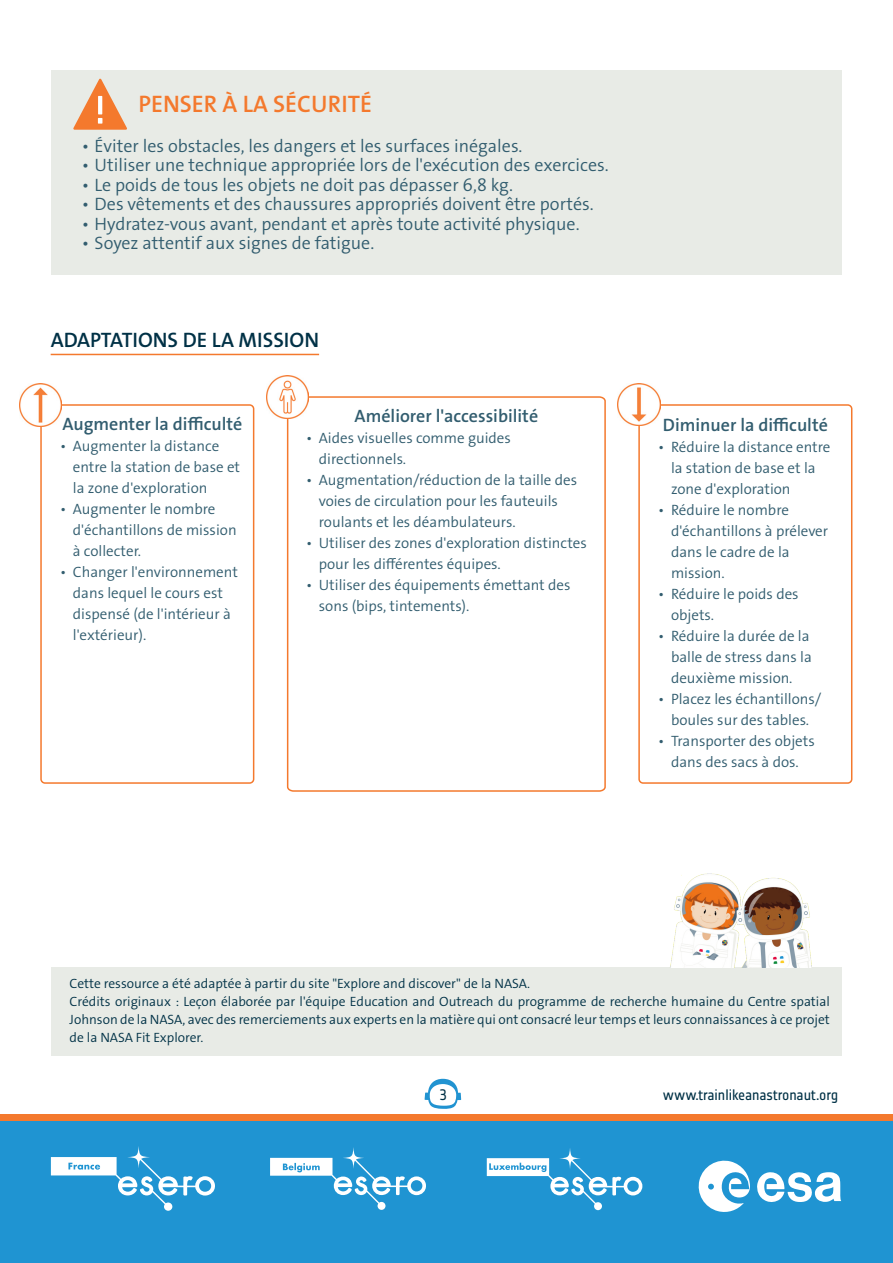
<style>
.page{position:relative;width:893px;height:1263px;background:#fff}
.page>*{position:absolute;margin:0;border:0;box-sizing:border-box;transform-origin:0 0}
.Body_text{font:600 24px "The Sans Os F";color:#f4792d}
.Title_underlined_orange{font:600 21px "The Sans Os F";color:#003146}
.t1{font:300 18px "The Sans Os F";color:#325d6f}
.Body_text-2{font:600 18px "The Sans Os F";color:#325d6f}
.t2{font:300 15px/21px "The Sans Os F";color:#325d6f}
.t3{font:15px "Notes Esa";letter-spacing:-.005em;color:#003146}
.Body_text-3{font:300 13.5px/18px "The Sans Os F";color:#003146;text-align:justify}
</style>
<div class="page">
<div style="left:0;top:1120px;width:893px;height:143px;background:#1f94d2"></div>
<div style="left:0;top:1114px;width:893px;height:6px;background:#f4792d"></div>
<svg style="left:425px;top:1079px;width:36px;height:30px"></svg>
<svg style="left:757px;top:1172px;width:84px;height:30px"></svg>
<svg style="left:698px;top:1160px;width:52px;height:52px"></svg>
<svg style="left:51px;top:1146px;width:164px;height:65px"></svg>
<svg style="left:270px;top:1147px;width:156px;height:63px"></svg>
<svg style="left:487px;top:1148px;width:155px;height:62px"></svg>
<div style="left:51px;top:70px;width:791px;height:204px;background:#e8ebe6"></div>
<svg style="left:73px;top:78px;width:54px;height:52px"></svg>
<hr style="left:51px;top:354px;width:268px;height:1px;background:#f4792d">
<div style="left:51px;top:968px;width:790px;height:88px;background:#e8ebe6"></div>
<div style="left:638px;top:404px;width:214px;height:380px;border:2px solid #f4792d;border-radius:4px"></div>
<img style="left:617px;top:383px;width:43px;height:43px">
<svg style="left:286px;top:396px;width:320px;height:396px"></svg>
<img style="left:266px;top:375px;width:43px;height:43px">
<div style="left:40px;top:404px;width:214px;height:380px;border:2px solid #f4792d;border-radius:4px"></div>
<img style="left:19px;top:384px;width:43px;height:42px">
<img style="left:670px;top:873px;width:142px;height:94px">
<p class="Body_text" style="left:138px;top:88px;width:235px">PENSER À LA SÉCURITÉ</p>
<p class="t1" style="left:82px;top:134px;width:442px">• Éviter les obstacles, les dangers et les surfaces inégales.</p>
<p class="t1" style="left:82px;top:153px;width:528px">• Utiliser une technique appropriée lors de l'exécution des exercices.</p>
<p class="t1" style="left:82px;top:173px;width:433px">• Le poids de tous les objets ne doit pas dépasser 6,8 kg.</p>
<p class="t1" style="left:82px;top:192px;width:513px">• Des vêtements et des chaussures appropriés doivent être portés.</p>
<p class="t1" style="left:82px;top:212px;width:499px">• Hydratez-vous avant, pendant et après toute activité physique.</p>
<p class="t1" style="left:82px;top:231px;width:294px">• Soyez attentif aux signes de fatigue.</p>
<p class="Title_underlined_orange" style="left:51px;top:326px;width:270px">ADAPTATIONS DE LA MISSION</p>
<p class="Body_text-2" style="left:62px;top:413px;width:182px">Augmenter la difficulté</p>
<p class="t2" style="left:73px;top:436px;width:169px;text-indent:-13px">• Augmenter la distance entre la station de base et la zone d'exploration</p>
<p class="t2" style="left:73px;top:499px;width:165px;text-indent:-13px">• Augmenter le nombre d'échantillons de mission à collecter.</p>
<p class="t2" style="left:73px;top:562px;width:166px;text-indent:-13px">• Changer l'environnement dans lequel le cours est dispensé (de l'intérieur à l'extérieur).</p>
<p class="Body_text-2" style="left:355px;top:405px;width:185px">Améliorer l'accessibilité</p>
<p class="t2" style="left:319px;top:428px;width:194px;text-indent:-13px">• Aides visuelles comme guides directionnels.</p>
<p class="t2" style="left:319px;top:470px;width:260px;text-indent:-13px">• Augmentation/réduction de la taille des voies de circulation pour les fauteuils roulants et les déambulateurs.</p>
<p class="t2" style="left:319px;top:533px;width:270px;text-indent:-13px">• Utiliser des zones d'exploration distinctes pour les différentes équipes.</p>
<p class="t2" style="left:319px;top:575px;width:253px;text-indent:-13px">• Utiliser des équipements émettant des sons (bips, tintements).</p>
<p class="Body_text-2" style="left:663px;top:414px;width:167px">Diminuer la difficulté</p>
<p class="t2" style="left:671px;top:437px;width:161px;text-indent:-13px">• Réduire la distance entre la station de base et la zone d'exploration</p>
<p class="t2" style="left:671px;top:500px;width:159px;text-indent:-13px">• Réduire le nombre d'échantillons à prélever dans le cadre de la mission.</p>
<p class="t2" style="left:671px;top:584px;width:129px;text-indent:-13px">• Réduire le poids des objets.</p>
<p class="t2" style="left:671px;top:626px;width:142px;text-indent:-13px">• Réduire la durée de la balle de stress dans la deuxième mission.</p>
<p class="t2" style="left:658px;top:689px;width:165px;text-align:center">• Placez les échantillons/ boules sur des tables.</p>
<p class="t2" style="left:658px;top:731px;width:158px;text-align:center">• Transporter des objets dans des sacs à dos.</p>
<p class="Body_text-3" style="left:70px;top:975px;width:462px">Cette ressource a été adaptée à partir du site "Explore and discover" de la NASA.</p>
<p class="Body_text-3" style="left:70px;top:993px;width:762px">Crédits originaux : Leçon élaborée par l'équipe Education and Outreach du programme de recherche humaine du Centre spatial Johnson de la NASA, avec des remerciements aux experts en la matière qui ont consacré leur temps et leurs connaissances à ce projet de la NASA Fit Explorer.</p>
<p class="t3" style="left:440px;top:1086px;width:9px">3</p>
<p class="t3" style="left:663px;top:1086px;width:177px">www.trainlikeanastronaut.org</p>
</div>
